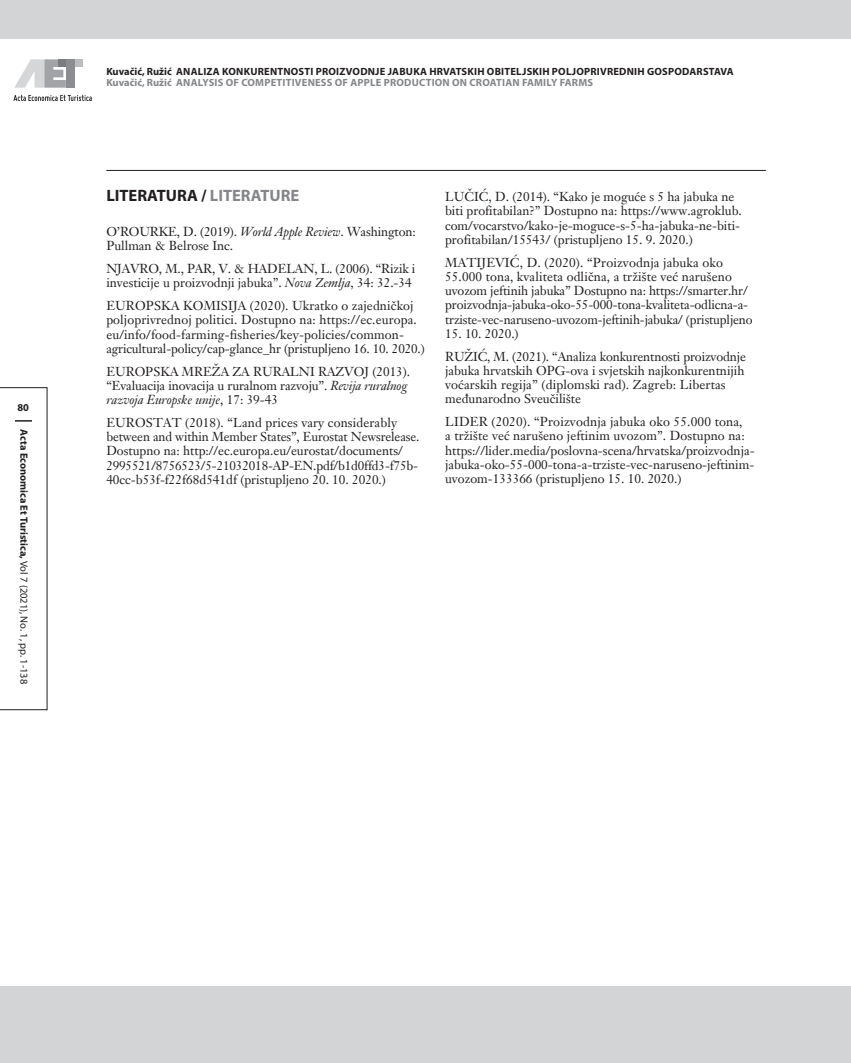
<style>
.page{position:relative;width:851px;height:1063px;background:#fff}
.page>*{position:absolute;margin:0;border:0;box-sizing:border-box;transform-origin:0 0}
.t1{font:700 16.5px "Myriad Pro";color:#231f20}
.t2{font:12.75px/14.2px "Janson HR";color:#231f20}
.t3{font:700 10.5px "Myriad Pro";letter-spacing:.02em;color:#231f20}
.t4{font:700 10.5px "Myriad Pro";letter-spacing:.02em;color:#848689}
.t5{font:700 10.5px "Myriad Pro";color:#231f20}
.s1{font-weight:400}
.s2{color:#848689}
.s3{font-style:italic}
</style>
<div class="page">
<div style="left:0;top:0;width:850px;height:38px;background:#d3d4d6"></div>
<div style="left:0;top:986px;width:850px;height:77px;background:#d3d4d6"></div>
<svg style="left:0;top:387px;width:47px;height:323px"></svg>
<svg style="left:14px;top:59px;width:52px;height:29px"></svg>
<div style="left:66px;top:59px;width:9px;height:29px;background:#8b8d90"></div>
<div style="left:58px;top:59px;width:8px;height:8px;background:#7a7c7f"></div>
<div style="left:75px;top:59px;width:7px;height:8px;background:#bcbdc0"></div>
<svg style="left:13px;top:95px;width:79px;height:6px"></svg>
<hr style="left:106px;top:170px;width:659px;height:1px;background:#231f20">
<p class="t3" style="left:17px;top:401px;width:13px">80</p>
<p class="t5" style="left:31px;top:429px;width:256px;rotate:90deg">Acta Economica Et Turistica, <span class="s1">Vol 7 (2021), No. 1, pp. 1-138</span></p>
<p class="t3" style="left:106px;top:64px;width:628px">Kuvačić, Ružić ANALIZA KONKURENTNOSTI PROIZVODNJE JABUKA HRVATSKIH OBITELJSKIH POLJOPRIVREDNIH GOSPODARSTAVA</p>
<p class="t4" style="left:106px;top:76px;width:488px">Kuvačić, Ružić ANALYSIS OF COMPETITIVENESS OF APPLE PRODUCTION ON CROATIAN FAMILY FARMS</p>
<p class="t1" style="left:106px;top:185px;width:194px">LITERATURA / <span class="s2">LITERATURE</span></p>
<p class="t2" style="left:106px;top:225px;width:311px">O’ROURKE, D. (2019). <span class="s3">World Apple Review</span>. Washington:<br>Pullman &amp; Belrose Inc.</p>
<p class="t2" style="left:106px;top:262px;width:310px">NJAVRO, M., PAR, V. &amp; HADELAN, L. (2006). “Rizik i investicije u proizvodnji jabuka”. <span class="s3">Nova Zemlja</span>, 34: 32.-34</p>
<p class="t2" style="left:106px;top:299px;width:320px">EUROPSKA KOMISIJA (2020). Ukratko o zajedničkoj poljoprivrednoj politici. Dostupno na: https://ec.europa. eu/info/food-farming-fisheries/key-policies/common&shy;agricultural-policy/cap-glance_hr (pristupljeno 16. 10. 2020.)</p>
<p class="t2" style="left:106px;top:364px;width:305px">EUROPSKA MREŽA ZA RURALNI RAZVOJ (2013). “Evaluacija inovacija u ruralnom razvoju”. <span class="s3">Revija ruralnog razvoja Europske unije</span>, 17: 39-43</p>
<p class="t2" style="left:106px;top:415px;width:314px">EUROSTAT (2018). “Land prices vary considerably between and within Member States”, Eurostat Newsrelease.<br>Dostupno na: http://ec.europa.eu/eurostat/documents/ 2995521/8756523/5-21032018-AP-EN.pdf/b1d0ffd3-f75b-40cc-b53f-f22f68d541df (pristupljeno 20. 10. 2020.)</p>
<p class="t2" style="left:445px;top:189px;width:298px">LUČIĆ, D. (2014). “Kako je moguće s 5 ha jabuka ne biti profitabilan?” Dostupno na: https://www.agroklub. com/vocarstvo/kako-je-moguce-s-5-ha-jabuka-ne-biti&shy;profitabilan/15543/ (pristupljeno 15. 9. 2020.)</p>
<p class="t2" style="left:445px;top:255px;width:309px">MATIJEVIĆ, D. (2020). “Proizvodnja jabuka oko 55.000 tona, kvaliteta odlična, a tržište već narušeno uvozom jeftinih jabuka” Dostupno na: https://smarter.hr/ proizvodnja-jabuka-oko-55-000-tona-kvaliteta-odlicna-a&shy;trziste-vec-naruseno-uvozom-jeftinih-jabuka/ (pristupljeno</p>
<p class="t2" style="left:445px;top:322px;width:302px;line-height:22.8px">15. 10. 2020.)<br>RUŽIĆ, M. (2021). “Analiza konkurentnosti proizvodnje</p>
<p class="t2" style="left:445px;top:363px;width:301px">jabuka hrvatskih OPG-ova i svjetskih najkonkurentnijih voćarskih regija” (diplomski rad). Zagreb: Libertas međunarodno Sveučilište</p>
<p class="t2" style="left:445px;top:414px;width:311px">LIDER (2020). “Proizvodnja jabuka oko 55.000 tona,<br>a tržište već narušeno jeftinim uvozom”. Dostupno na: https://lider.media/poslovna-scena/hrvatska/proizvodnja&shy;jabuka-oko-55-000-tona-a-trziste-vec-naruseno-jeftinim&shy;uvozom-133366 (pristupljeno 15. 10. 2020.)</p>
</div>
